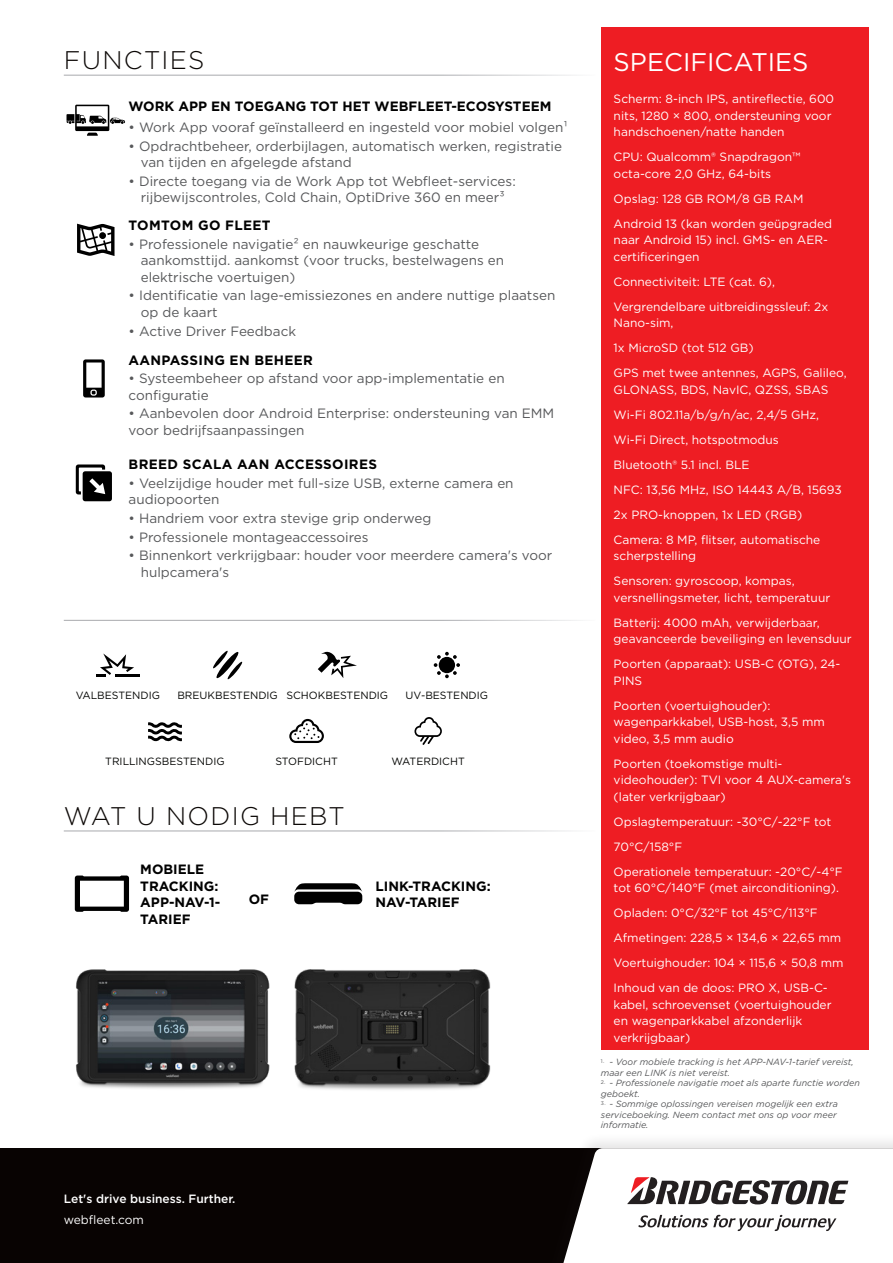
<style>
.page{position:relative;width:893px;height:1263px;background:#fff}
.page>*{position:absolute;margin:0;border:0;box-sizing:border-box;transform-origin:0 0}
.t1{font:300 25.5px "Gotham";letter-spacing:.05em;color:#0c0806}
.t2{font:25.5px "Gotham";color:#fff}
.t3{font:13.5px/16.5px "Gotham";color:#57585a}
.t4{font:700 13.5px/16.5px "Gotham";color:#000}
.t5{font:700 13.5px "Gotham";letter-spacing:.025em;color:#000}
.t6{font:12px/25px "Gotham";color:#fff}
.t7{font:500 12px "Gotham";color:#fff}
.t8{font:10.5px "Gotham";color:#040503}
.t9{font:italic 9px/10.5px "Gotham";color:#57585a}
</style>
<div class="page">
<div style="left:0;top:1148px;width:893px;height:115px;background:#080302"></div>
<div style="left:540px;top:1132px;width:353px;height:131px;background:#231f20;opacity:.12"></div>
<svg style="left:557px;top:1148px;width:336px;height:115px;background:#d7d5d5"></svg>
<img style="left:76px;top:969px;width:194px;height:120px">
<img style="left:294px;top:969px;width:197px;height:121px">
<svg style="left:75px;top:875px;width:54px;height:37px"></svg>
<svg style="left:294px;top:883px;width:68px;height:21px"></svg>
<svg style="left:67px;top:105px;width:58px;height:31px"></svg>
<svg style="left:77px;top:224px;width:38px;height:32px"></svg>
<svg style="left:83px;top:359px;width:22px;height:38px"></svg>
<svg style="left:76px;top:464px;width:36px;height:37px"></svg>
<div style="left:601px;top:28px;width:268px;height:1022px;background:#ee1d23"></div>
<hr style="left:115px;top:674px;width:24px;height:2px;background:#000">
<svg style="left:96px;top:653px;width:38px;height:23px"></svg>
<svg style="left:213px;top:650px;width:30px;height:30px"></svg>
<svg style="left:318px;top:651px;width:39px;height:27px"></svg>
<svg style="left:434px;top:652px;width:26px;height:26px"></svg>
<svg style="left:148px;top:722px;width:34px;height:20px"></svg>
<svg style="left:289px;top:719px;width:35px;height:24px"></svg>
<svg style="left:414px;top:717px;width:28px;height:28px"></svg>
<h1 class="t1" style="left:64px;top:44px;width:142px">FUNCTIES</h1>
<p class="t4" style="left:129px;top:98px;width:424px">WORK APP EN TOEGANG TOT HET WEBFLEET-ECOSYSTEEM</p>
<p class="t3" style="left:129px;top:119px;width:441px">• Work App vooraf geïnstalleerd en ingesteld voor mobiel volgen¹</p>
<p class="t3" style="left:141px;top:137px;width:423px;text-indent:-12px">• Opdrachtbeheer, orderbijlagen, automatisch werken, registratie van tijden en afgelegde afstand</p>
<p class="t3" style="left:129px;top:172px;width:389px;text-align:center">• Directe toegang via de Work App tot Webfleet-services: rijbewijscontroles, Cold Chain, OptiDrive 360 en meer³</p>
<p class="t5" style="left:129px;top:216px;width:144px">TOMTOM GO FLEET</p>
<p class="t3" style="left:141px;top:236px;width:365px;text-indent:-12px">• Professionele navigatie² en nauwkeurige geschatte aankomsttijd. aankomst (voor trucks, bestelwagens en elektrische voertuigen)</p>
<p class="t3" style="left:141px;top:287px;width:416px;text-indent:-12px">• Identificatie van lage-emissiezones en andere nuttige plaatsen op de kaart</p>
<p class="t3" style="left:129px;top:322px;width:169px">• Active Driver Feedback</p>
<p class="t5" style="left:129px;top:351px;width:186px">AANPASSING EN BEHEER</p>
<p class="t3" style="left:129px;top:370px;width:377px">• Systeembeheer op afstand voor app-implementatie en configuratie</p>
<p class="t3" style="left:129px;top:405px;width:427px">• Aanbevolen door Android Enterprise: ondersteuning van EMM voor bedrijfsaanpassingen</p>
<p class="t5" style="left:129px;top:455px;width:250px">BREED SCALA AAN ACCESSOIRES</p>
<p class="t3" style="left:129px;top:474px;width:386px">• Veelzijdige houder met full-size USB, externe camera en audiopoorten</p>
<p class="t3" style="left:129px;top:510px;width:304px">• Handriem voor extra stevige grip onderweg</p>
<p class="t3" style="left:129px;top:528px;width:242px">• Professionele montageaccessoires</p>
<p class="t3" style="left:141px;top:547px;width:413px;text-indent:-12px">• Binnenkort verkrijgbaar: houder voor meerdere camera's voor hulpcamera's</p>
<p class="t8" style="left:76px;top:689px;width:86px">VALBESTENDIG</p>
<p class="t8" style="left:177px;top:689px;width:212px">BREUKBESTENDIG SCHOKBESTENDIG</p>
<p class="t8" style="left:406px;top:689px;width:84px">UV-BESTENDIG</p>
<p class="t8" style="left:105px;top:755px;width:121px">TRILLINGSBESTENDIG</p>
<p class="t8" style="left:275px;top:755px;width:64px">STOFDICHT</p>
<p class="t8" style="left:392px;top:755px;width:75px">WATERDICHT</p>
<h1 class="t1" style="left:64px;top:799px;width:283px">WAT U NODIG HEBT</h1>
<p class="t4" style="left:140px;top:861px;width:82px">MOBIELE<br>TRACKING:<br>APP-NAV-1-<br>TARIEF</p>
<p class="t4" style="left:249px;top:891px;width:22px">OF</p>
<p class="t4" style="left:375px;top:878px;width:117px">LINK-TRACKING:<br>NAV-TARIEF</p>
<p class="t7" style="left:64px;top:1191px;width:173px">Let's drive business. Further.</p>
<p class="t6" style="left:64px;top:1206px;width:82px">webfleet.com</p>
<h1 class="t2" style="left:614px;top:46px;width:196px">SPECIFICATIES</h1>
<p class="t6" style="left:614px;top:90px;width:222px;line-height:16.5px">Scherm: 8-inch IPS, antireflectie, 600 nits, 1280 × 800, ondersteuning voor handschoenen/natte handen</p>
<p class="t6" style="left:614px;top:148px;width:188px;line-height:16.5px">CPU: Qualcomm® Snapdragon™ octa-core 2,0 GHz, 64-bits</p>
<p class="t6" style="left:614px;top:186px;width:220px">Opslag: 128 GB ROM/8 GB RAM<br>Android 13 (kan worden geüpgraded</p>
<p class="t6" style="left:614px;top:231px;width:216px;line-height:16.5px">naar Android 15) incl. GMS- en AER&shy;certificeringen</p>
<p class="t6" style="left:614px;top:269px;width:216px">Connectiviteit: LTE (cat. 6),<br>Vergrendelbare uitbreidingssleuf: 2x</p>
<p class="t6" style="left:614px;top:310px;width:234px">Nano-sim,<br>1x MicroSD (tot 512 GB)<br>GPS met twee antennes, AGPS, Galileo,</p>
<p class="t6" style="left:614px;top:377px;width:230px">GLONASS, BDS, NavIC, QZSS, SBAS<br>Wi-Fi 802.11a/b/g/n/ac, 2,4/5 GHz,<br>Wi-Fi Direct, hotspotmodus<br>Bluetooth® 5.1 incl. BLE<br>NFC: 13,56 MHz, ISO 14443 A/B, 15693<br>2x PRO-knoppen, 1x LED (RGB)<br>Camera: 8 MP, flitser, automatische</p>
<p class="t6" style="left:614px;top:543px;width:183px">scherpstelling<br>Sensoren: gyroscoop, kompas,</p>
<p class="t6" style="left:614px;top:585px;width:218px">versnellingsmeter, licht, temperatuur<br>Batterij: 4000 mAh, verwijderbaar,</p>
<p class="t6" style="left:614px;top:626px;width:239px">geavanceerde beveiliging en levensduur<br>Poorten (apparaat): USB-C (OTG), 24-</p>
<p class="t6" style="left:614px;top:668px;width:158px">PINS<br>Poorten (voertuighouder):</p>
<p class="t6" style="left:614px;top:714px;width:213px;line-height:16.5px">wagenparkkabel, USB-host, 3,5 mm video, 3,5 mm audio</p>
<p class="t6" style="left:614px;top:755px;width:239px;line-height:16.5px">Poorten (toekomstige multi&shy;videohouder): TVI voor 4 AUX-camera's (later verkrijgbaar)</p>
<p class="t6" style="left:614px;top:809px;width:231px">Opslagtemperatuur: -30°C/-22°F tot<br>70°C/158°F<br>Operationele temperatuur: -20°C/-4°F</p>
<p class="t6" style="left:614px;top:875px;width:231px">tot 60°C/140°F (met airconditioning).<br>Opladen: 0°C/32°F tot 45°C/113°F Afmetingen: 228,5 × 134,6 × 22,65 mm Voertuighouder: 104 × 115,6 × 50,8 mm Inhoud van de doos: PRO X, USB-C-</p>
<p class="t6" style="left:614px;top:996px;width:219px;line-height:16.5px">kabel, schroevenset (voertuighouder en wagenparkkabel afzonderlijk verkrijgbaar)</p>
<p class="t9" style="left:601px;top:1056px;width:254px"><sup>1.</sup> - Voor mobiele tracking is het APP-NAV-1-tarief vereist, maar een LINK is niet vereist.</p>
<p class="t9" style="left:601px;top:1077px;width:260px"><sup>2.</sup> - Professionele navigatie moet als aparte functie worden geboekt.</p>
<p class="t9" style="left:601px;top:1098px;width:238px"><sup>3.</sup> - Sommige oplossingen vereisen mogelijk een extra serviceboeking. Neem contact met ons op voor meer informatie.</p>
</div>
